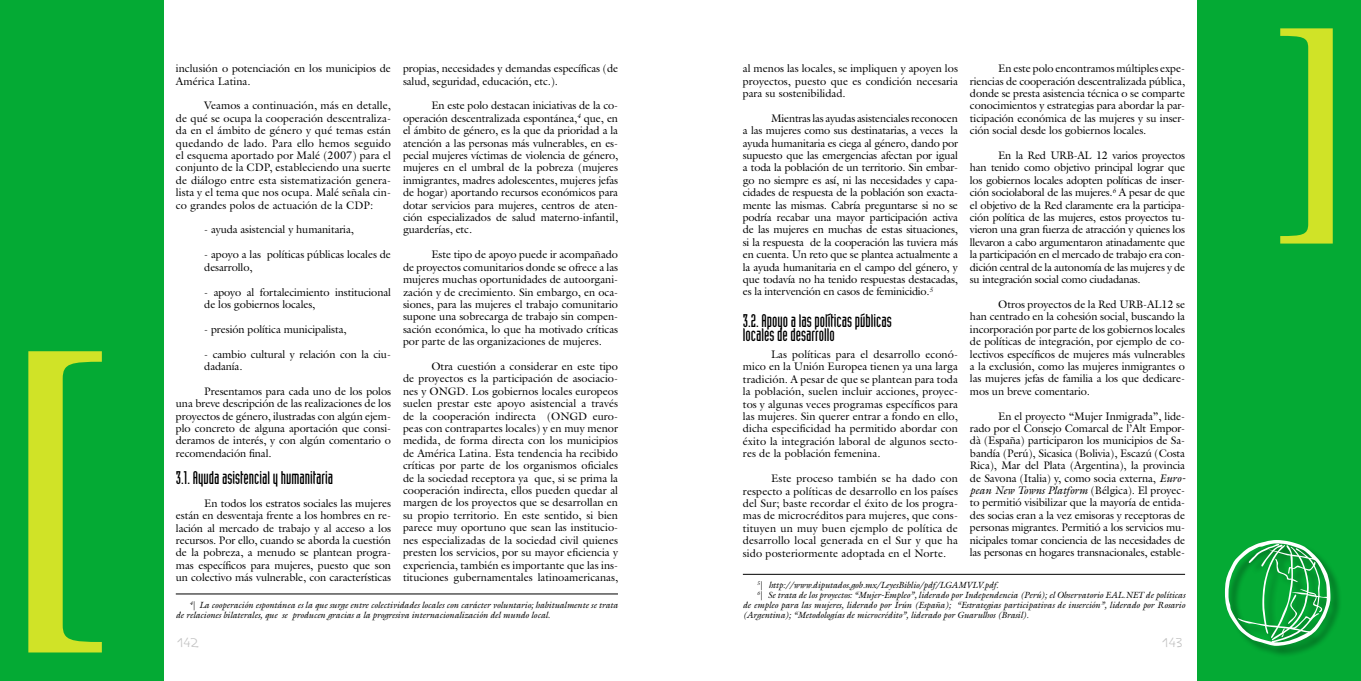
<style>
.page{position:relative;width:1361px;height:681px;background:#fff}
.page>*{position:absolute;margin:0;border:0;box-sizing:border-box;transform-origin:0 0}
.t1{font:600 350px "Times";color:#d0e327}
.t2{font:600 250px "Times";color:#d0e327}
.t3{font:18px/14px "Industria Solid";color:#000}
.t4{font:11px/12.4px "Galliard";letter-spacing:-.01em;color:#000;text-align:justify}
.t5{font:11px "Montevideo JTG";color:#c1c1c1}
.t6{font:italic 9px/10px "Galliard";letter-spacing:-.01em;color:#000}
.s1{font-style:italic}
</style>
<div class="page">
<div style="left:0;top:0;width:164px;height:680px;background:#04aa34"></div>
<div style="left:1197px;top:0;width:164px;height:680px;background:#04aa34"></div>
<div style="left:1226px;top:541px;width:135px;height:139px;background:#000;opacity:.39"></div>
<hr style="left:176px;top:593px;width:442px;height:1px;background:#000">
<hr style="left:743px;top:574px;width:442px;height:1px;background:#000">
<svg style="left:1226px;top:541px;width:104px;height:104px"></svg>
<h1 class="t1" style="left:2px;top:262px;width:118px">[</h1>
<p class="t4" style="left:176px;top:62px;width:217px">inclusión o potenciación en los municipios de<br>América Latina.</p>
<p class="t4" style="left:176px;top:99px;width:217px;text-indent:28px">Veamos a continuación, más en detalle, de qué se ocupa la cooperación descentraliza&shy;da en el ámbito de género y qué temas están quedando de lado. Para ello hemos seguido el esquema aportado por Malé (2007) para el conjunto de la CDP, estableciendo una suerte de diálogo entre esta sistematización genera&shy;lista y el tema que nos ocupa. Malé señala cin&shy;co grandes polos de actuación de la CDP:</p>
<p class="t4" style="left:204px;top:223px;width:151px">- ayuda asistencial y humanitaria,</p>
<p class="t4" style="left:204px;top:248px;width:188px">- apoyo a las políticas públicas locales de desarrollo,</p>
<p class="t4" style="left:204px;top:285px;width:188px">- apoyo al fortalecimiento institucional de los gobiernos locales,</p>
<p class="t4" style="left:204px;top:322px;width:144px">- presión política municipalista,</p>
<p class="t4" style="left:204px;top:347px;width:188px">- cambio cultural y relación con la ciu&shy;dadanía.</p>
<p class="t4" style="left:176px;top:384px;width:217px;text-indent:28px">Presentamos para cada uno de los polos una breve descripción de las realizaciones de los proyectos de género, ilustradas con algún ejem&shy;plo concreto de alguna aportación que consi&shy;deramos de interés, y con algún comentario o recomendación final.</p>
<h3 class="t3" style="left:176px;top:470px;width:159px">3.1. Ayuda asistencial y humanitaria</h3>
<p class="t4" style="left:176px;top:496px;width:217px;text-indent:28px">En todos los estratos sociales las mujeres están en desventaja frente a los hombres en re&shy;lación al mercado de trabajo y al acceso a los recursos. Por ello, cuando se aborda la cuestión de la pobreza, a menudo se plantean progra&shy;mas específicos para mujeres, puesto que son un colectivo más vulnerable, con características</p>
<p class="t4" style="left:403px;top:62px;width:217px">propias, necesidades y demandas específicas (de salud, seguridad, educación, etc.).</p>
<p class="t4" style="left:403px;top:99px;width:217px;text-indent:28px">En este polo destacan iniciativas de la co&shy;operación descentralizada espontánea,<sup>4</sup> que, en el ámbito de género, es la que da prioridad a la atención a las personas más vulnerables, en es&shy;pecial mujeres víctimas de violencia de género, mujeres en el umbral de la pobreza (mujeres inmigrantes, madres adolescentes, mujeres jefas de hogar) aportando recursos económicos para dotar servicios para mujeres, centros de aten&shy;ción especializados de salud materno-infantil, guarderías, etc.</p>
<p class="t4" style="left:403px;top:248px;width:217px;text-indent:28px">Este tipo de apoyo puede ir acompañado de proyectos comunitarios donde se ofrece a las mujeres muchas oportunidades de autoorgani&shy;zación y de crecimiento. Sin embargo, en oca&shy;siones, para las mujeres el trabajo comunitario supone una sobrecarga de trabajo sin compen&shy;sación económica, lo que ha motivado críticas por parte de las organizaciones de mujeres.</p>
<p class="t4" style="left:403px;top:359px;width:217px;text-indent:28px">Otra cuestión a considerar en este tipo de proyectos es la participación de asociacio&shy;nes y ONGD. Los gobiernos locales europeos suelen prestar este apoyo asistencial a través de la cooperación indirecta (ONGD euro&shy;peas con contrapartes locales) y en muy menor medida, de forma directa con los municipios de América Latina. Esta tendencia ha recibido críticas por parte de los organismos oficiales de la sociedad receptora ya que, si se prima la cooperación indirecta, ellos pueden quedar al margen de los proyectos que se desarrollan en su propio territorio. En este sentido, si bien parece muy oportuno que sean las institucio&shy;nes especializadas de la sociedad civil quienes presten los servicios, por su mayor eficiencia y experiencia, también es importante que las ins&shy;tituciones gubernamentales latinoamericanas,</p>
<p class="t6" style="left:176px;top:599px;width:444px;text-indent:14px"><sup>4</sup>| La cooperación espontánea es la que surge entre colectividades locales con carácter voluntario; habitualmente se trata de relaciones bilaterales, que se producen gracias a la progresiva internacionalización del mundo local.</p>
<p class="t4" style="left:743px;top:62px;width:217px">al menos las locales, se impliquen y apoyen los proyectos, puesto que es condición necesaria para su sostenibilidad.</p>
<p class="t4" style="left:743px;top:112px;width:217px;text-indent:28px">Mientras las ayudas asistenciales reconocen a las mujeres como sus destinatarias, a veces la ayuda humanitaria es ciega al género, dando por supuesto que las emergencias afectan por igual a toda la población de un territorio. Sin embar&shy;go no siempre es así, ni las necesidades y capa&shy;cidades de respuesta de la población son exacta&shy;mente las mismas. Cabría preguntarse si no se podría recabar una mayor participación activa de las mujeres en muchas de estas situaciones, si la respuesta de la cooperación las tuviera más en cuenta. Un reto que se plantea actualmente a la ayuda humanitaria en el campo del género, y que todavía no ha tenido respuestas destacadas, es la intervención en casos de feminicidio.<sup>5</sup></p>
<h3 class="t3" style="left:743px;top:313px;width:150px">3.2. Apoyo a las políticas públicas locales de desarrollo</h3>
<p class="t4" style="left:743px;top:348px;width:217px;text-indent:28px">Las políticas para el desarrollo econó&shy;mico en la Unión Europea tienen ya una larga tradición. A pesar de que se plantean para toda la población, suelen incluir acciones, proyec&shy;tos y algunas veces programas específicos para las mujeres. Sin querer entrar a fondo en ello, dicha especificidad ha permitido abordar con éxito la integración laboral de algunos secto&shy;res de la población femenina.</p>
<p class="t4" style="left:743px;top:472px;width:217px;text-indent:28px">Este proceso también se ha dado con respecto a políticas de desarrollo en los países del Sur; baste recordar el éxito de los progra&shy;mas de microcréditos para mujeres, que cons&shy;tituyen un muy buen ejemplo de política de desarrollo local generada en el Sur y que ha sido posteriormente adoptada en el Norte.</p>
<p class="t4" style="left:998px;top:62px;width:188px">En este polo encontramos múltiples expe-</p>
<p class="t4" style="left:970px;top:74px;width:217px">riencias de cooperación descentralizada pública, donde se presta asistencia técnica o se comparte conocimientos y estrategias para abordar la par-</p>
<p class="t4" style="left:970px;top:112px;width:217px">ticipación económica de las mujeres y su inser&shy;ción social desde los gobiernos locales.</p>
<p class="t4" style="left:970px;top:149px;width:217px;text-indent:28px">En la Red URB-AL 12 varios proyectos han tenido como objetivo principal lograr que los gobiernos locales adopten políticas de inser&shy;ción sociolaboral de las mujeres.<sup>6</sup> A pesar de que el objetivo de la Red claramente era la participa&shy;ción política de las mujeres, estos proyectos tu&shy;vieron una gran fuerza de atracción y quienes los llevaron a cabo argumentaron atinadamente que la participación en el mercado de trabajo era con&shy;dición central de la autonomía de las mujeres y de su integración social como ciudadanas.</p>
<p class="t4" style="left:970px;top:298px;width:217px;text-indent:28px">Otros proyectos de la Red URB-AL12 se han centrado en la cohesión social, buscando la incorporación por parte de los gobiernos locales de políticas de integración, por ejemplo de co&shy;lectivos específicos de mujeres más vulnerables a la exclusión, como las mujeres inmigrantes o las mujeres jefas de familia a los que dedicare&shy;mos un breve comentario.</p>
<p class="t4" style="left:970px;top:409px;width:217px;text-indent:28px">En el proyecto “Mujer Inmigrada”, lide&shy;rado por el Consejo Comarcal de l’Alt Empor&shy;dà (España) participaron los municipios de Sa&shy;bandía (Perú), Sicasica (Bolivia), Escazú (Costa Rica), Mar del Plata (Argentina), la provincia de Savona (Italia) y, como socia externa, <span class="s1">Euro&shy;pean New Towns Platform</span> (Bélgica). El proyec&shy;to permitió visibilizar que la mayoría de entida&shy;des socias eran a la vez emisoras y receptoras de personas migrantes. Permitió a los servicios mu&shy;nicipales tomar conciencia de las necesidades de las personas en hogares transnacionales, estable-</p>
<p class="t6" style="left:757px;top:580px;width:243px"><sup>5</sup>| http://www.diputados.gob.mx/LeyesBiblio/pdf/LGAMVLV.pdf.</p>
<p class="t6" style="left:757px;top:590px;width:430px"><sup>6</sup>| Se trata de los proyectos: “Mujer-Empleo”, liderado por Independencia (Perú); el Observatorio EAL.NET de políticas</p>
<p class="t6" style="left:743px;top:600px;width:444px">de empleo para las mujeres, liderado por Irún (España); “Estrategias participativas de inserción”, liderado por Rosario</p>
<p class="t6" style="left:743px;top:610px;width:287px">(Argentina); “Metodologías de microcrédito”, liderado por Guarulhos (Brasil).</p>
<p class="t5" style="left:177px;top:633px;width:23px">142</p>
<p class="t5" style="left:1162px;top:633px;width:22px">143</p>
<h2 class="t2" style="left:1351px;top:307px;width:85px;rotate:-180deg">[</h2>
</div>
